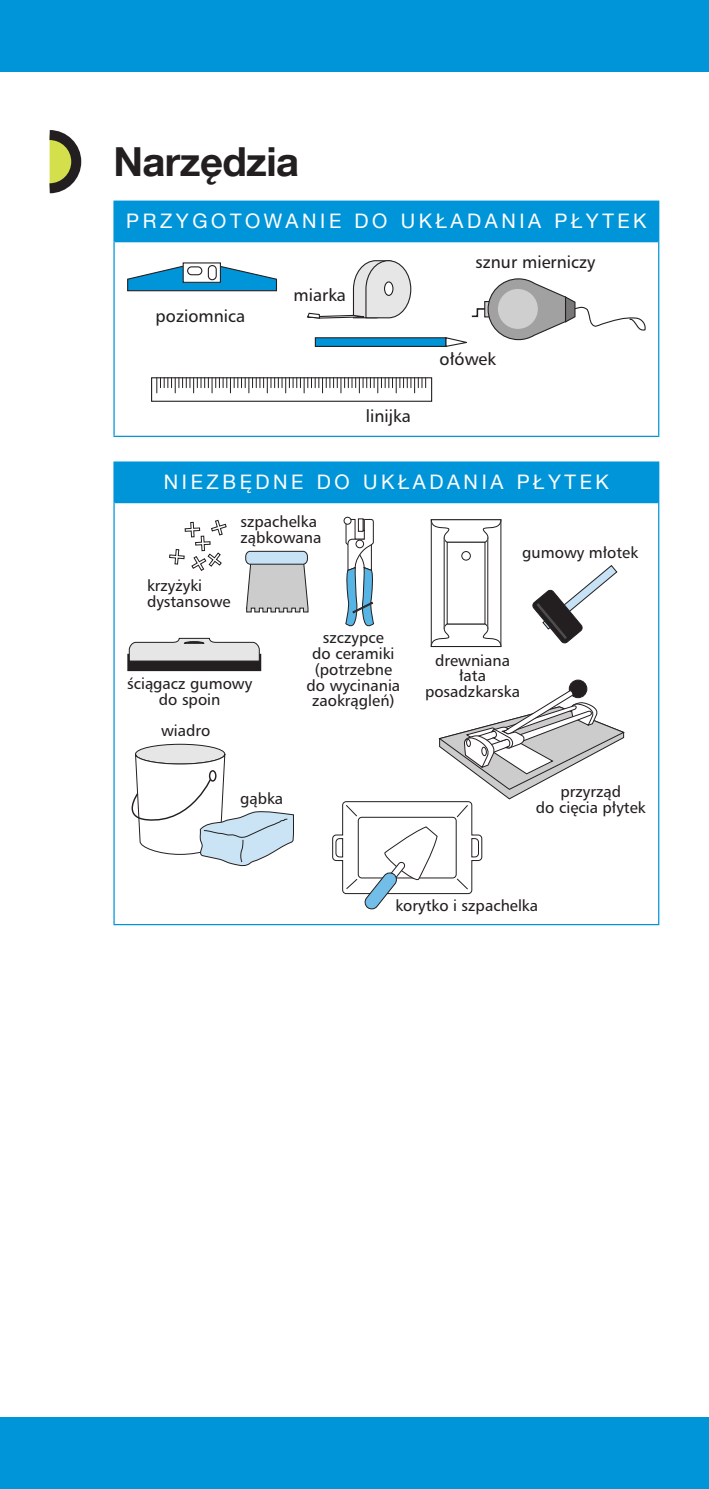
<style>
.page{position:relative;width:709px;height:1489px;background:#fff}
.page>*{position:absolute;margin:0;border:0;box-sizing:border-box;transform-origin:0 0}
.t1{font:700 40px "Helvetica Neue LT Com";letter-spacing:-.015em;color:#231f20}
.t2{font:20px "Helvetica Neue LT Com";letter-spacing:.18em;color:#fff}
.t3{font:17.25px "Humanist Triple Seven PL";color:#231f20}
.t4{font:15.75px/15.8px "Humanist Triple Seven PL";color:#231f20;text-align:center}
</style>
<div class="page">
<div style="left:0;top:0;width:709px;height:72px;background:#0095d9"></div>
<div style="left:0;top:1416px;width:709px;height:72px;background:#0095d9"></div>
<svg style="left:49px;top:130px;width:33px;height:64px"></svg>
<div style="left:114px;top:201px;width:544px;height:40px;background:#0095d9"></div>
<hr style="left:113px;top:202px;width:2px;height:39px;background:#0095d9">
<hr style="left:113px;top:200px;width:546px;height:2px;background:#0095d9">
<hr style="left:658px;top:202px;width:1px;height:39px;background:#0095d9">
<hr style="left:113px;top:241px;width:2px;height:194px;background:#0095d9">
<hr style="left:115px;top:240px;width:543px;height:2px;background:#0095d9">
<hr style="left:658px;top:241px;width:1px;height:194px;background:#0095d9">
<hr style="left:113px;top:435px;width:546px;height:2px;background:#0095d9">
<svg style="left:127px;top:264px;width:150px;height:28px"></svg>
<div style="left:183px;top:263px;width:37px;height:19px;background:#fff"></div>
<div style="left:183px;top:262px;width:38px;height:21px;border:1px solid #231f20"></div>
<div style="left:208px;top:265px;width:9px;height:15px;border:1px solid #231f20;border-radius:4px"></div>
<div style="left:187px;top:266px;width:15px;height:9px;border:1px solid #231f20;border-radius:4px"></div>
<div style="left:151px;top:377px;width:281px;height:25px;border:1px solid #231f20"></div>
<svg style="left:156px;top:378px;width:270px;height:15px"></svg>
<svg style="left:307px;top:260px;width:105px;height:59px"></svg>
<div style="left:384px;top:282px;width:9px;height:13px;background:#fff;border-radius:50%"></div>
<div style="left:384px;top:281px;width:9px;height:15px;border:1px solid #231f20;border-radius:50%"></div>
<div style="left:315px;top:338px;width:131px;height:8px;background:#0095d9"></div>
<div style="left:315px;top:337px;width:131px;height:10px;border:1px solid #231f20"></div>
<svg style="left:444px;top:278px;width:201px;height:69px"></svg>
<div style="left:498px;top:289px;width:40px;height:40px;background:#cfcfcf;border-radius:50%"></div>
<div style="left:114px;top:462px;width:544px;height:40px;background:#0095d9"></div>
<hr style="left:113px;top:462px;width:2px;height:40px;background:#0095d9">
<hr style="left:113px;top:461px;width:546px;height:1px;background:#0095d9">
<hr style="left:658px;top:462px;width:1px;height:40px;background:#0095d9">
<hr style="left:113px;top:502px;width:2px;height:421px;background:#0095d9">
<hr style="left:115px;top:500px;width:543px;height:3px;background:#0095d9">
<hr style="left:658px;top:502px;width:1px;height:421px;background:#0095d9">
<hr style="left:113px;top:923px;width:546px;height:2px;background:#0095d9">
<svg style="left:345px;top:518px;width:29px;height:109px"></svg>
<div style="left:358px;top:519px;width:5px;height:12px;background:#fff"></div>
<div style="left:358px;top:518px;width:5px;height:14px;border:1px solid #231f20"></div>
<div style="left:344px;top:517px;width:7px;height:7px;background:#fff;border-radius:50%"></div>
<div style="left:343px;top:516px;width:8px;height:8px;border:1px solid #231f20;border-radius:50%"></div>
<div style="left:128px;top:654px;width:133px;height:16px;background:#231f20"></div>
<div style="left:127px;top:653px;width:134px;height:18px;border:1px solid #231f20"></div>
<svg style="left:128px;top:637px;width:132px;height:25px"></svg>
<div style="left:431px;top:519px;width:70px;height:128px;border:1px solid #231f20"></div>
<svg style="left:430px;top:519px;width:72px;height:24px"></svg>
<svg style="left:430px;top:623px;width:72px;height:24px"></svg>
<div style="left:461px;top:551px;width:10px;height:9px;border:1px solid #231f20;border-radius:50%"></div>
<hr style="left:443px;top:538px;width:1px;height:90px;background:#231f20">
<hr style="left:487px;top:538px;width:1px;height:90px;background:#231f20">
<svg style="left:169px;top:519px;width:58px;height:52px"></svg>
<div style="left:569px;top:680px;width:18px;height:17px;background:#231f20;border-radius:50%"></div>
<div style="left:568px;top:679px;width:19px;height:19px;border:1px solid #231f20;border-radius:50%"></div>
<svg style="left:532px;top:565px;width:86px;height:79px"></svg>
<svg style="left:131px;top:743px;width:163px;height:124px"></svg>
<svg style="left:246px;top:561px;width:63px;height:52px;background:#c3c2c2"></svg>
<div style="left:246px;top:551px;width:61px;height:13px;background:#c7e2f5;border-radius:5px"></div>
<div style="left:245px;top:551px;width:63px;height:13px;border:1px solid #231f20;border-radius:5px"></div>
<svg style="left:332px;top:688px;width:293px;height:222px"></svg>
<h1 class="t1" style="left:113px;top:136px;width:187px">Narzędzia</h1>
<p class="t2" style="left:126px;top:209px;width:522px">PRZYGOTOWANIE DO UKŁADANIA PŁYTEK</p>
<p class="t3" style="left:156px;top:305px;width:91px">poziomnica</p>
<p class="t3" style="left:293px;top:284px;width:54px">miarka</p>
<p class="t3" style="left:366px;top:405px;width:47px">linijka</p>
<p class="t3" style="left:475px;top:251px;width:121px">sznur mierniczy</p>
<p class="t3" style="left:439px;top:348px;width:58px">o∏ówek</p>
<p class="t2" style="left:164px;top:469px;width:446px">NIEZBĘDNE DO UKŁADANIA PŁYTEK</p>
<p class="t4" style="left:240px;top:514px;width:82px;text-align:left">szpachelka zàbkowana</p>
<p class="t4" style="left:147px;top:577px;width:85px;text-align:left">krzy˝yki dystansowe</p>
<p class="t4" style="left:127px;top:675px;width:127px">Êciàgacz gumowy do spoin</p>
<p class="t4" style="left:161px;top:722px;width:51px">wiadro</p>
<p class="t4" style="left:240px;top:790px;width:45px">gàbka</p>
<p class="t4" style="left:306px;top:629px;width:95px">szczypce<br>do ceramiki (potrzebne do wycinania zaokràgleƒ)</p>
<p class="t4" style="left:522px;top:544px;width:117px">gumowy m∏otek</p>
<p class="t4" style="left:425px;top:652px;width:97px">drewniana ∏ata posadzkarska</p>
<p class="t4" style="left:536px;top:783px;width:111px">przyrzàd<br>do ci´cia p∏ytek</p>
<p class="t4" style="left:395px;top:897px;width:144px">korytko i szpachelka</p>
</div>
